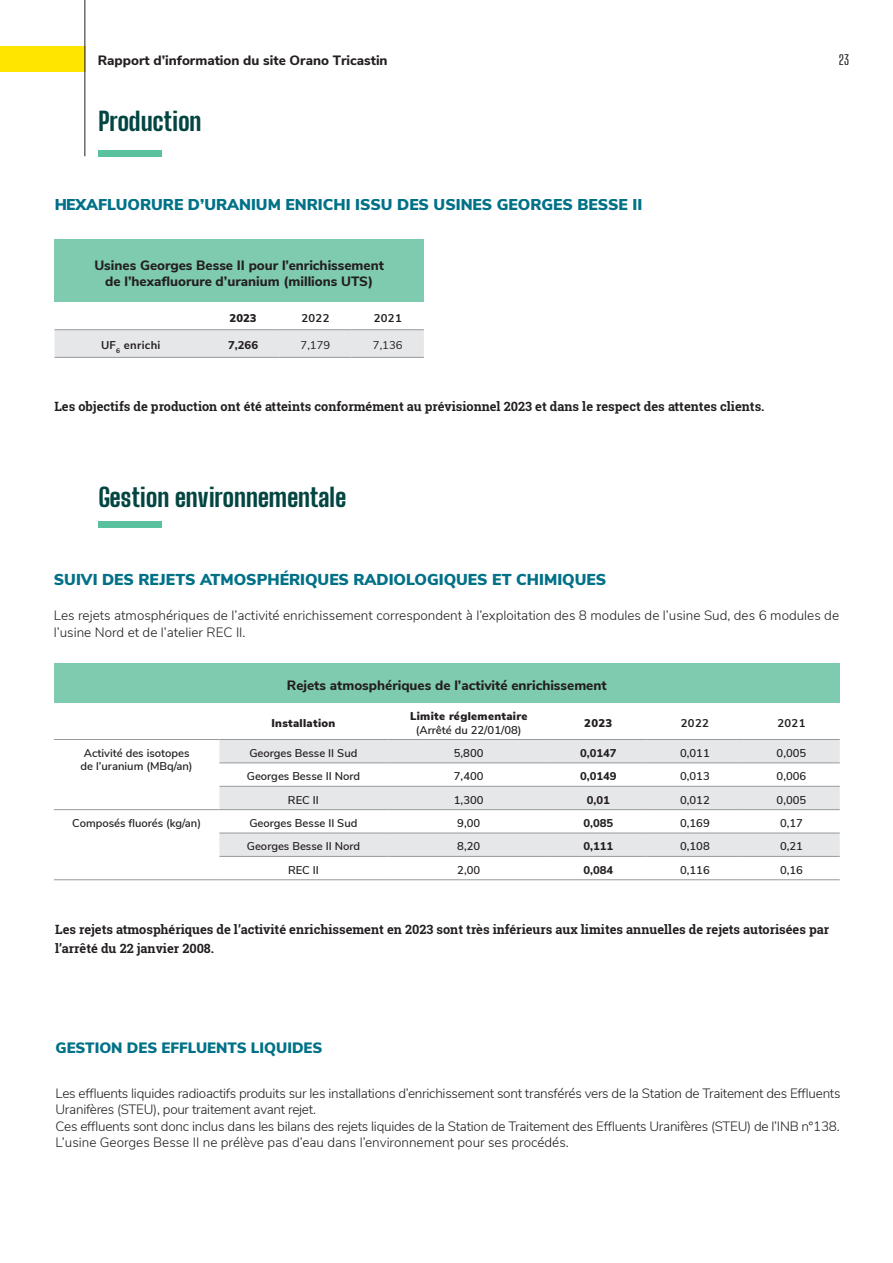
<style>
.page{position:relative;width:893px;height:1263px;background:#fff}
.page>*{position:absolute;margin:0;border:0;box-sizing:border-box;transform-origin:0 0}
.t1{font:800 25.5px "Big Shoulders Display";letter-spacing:-.01em;color:#024541}
.t2{font:900 15.75px "Nunito Sans";color:#007187}
.t3{font:900 15px "Nunito Sans";color:#007187}
.t4{font:300 13.5px/16.2px "Nunito Sans";letter-spacing:-.02em;color:#231f20}
.t5{font:800 13.5px/16.2px "Nunito Sans";color:#231f20;text-align:center}
.t6{font:300 13.5px/16.5px "Nunito Sans";color:#231f20}
.t7{font:500 13.5px "Big Shoulders Display";color:#231f20}
.t8{font:700 12.75px/18.8px "Roboto Slab";color:#231f20}
.t9{font:600 11.25px/13.5px "Nunito Sans";color:#231f20}
.t10{font:900 11.25px "Nunito Sans";letter-spacing:.03em;color:#231f20}
.t11{font:800 11.25px "Nunito Sans";color:#231f20}
.t12{font:700 11.25px "Nunito Sans";letter-spacing:.03em;color:#231f20}
.t13{font:11.25px "Nunito Sans";color:#231f20}
</style>
<div class="page">
<div style="left:0;top:47px;width:85px;height:25px;background:#ffe601"></div>
<hr style="left:85px;top:0;width:1px;height:156px;background:#231f20">
<div style="left:99px;top:150px;width:63px;height:6px;background:#5ac19e"></div>
<div style="left:99px;top:522px;width:63px;height:6px;background:#5ac19e"></div>
<div style="left:55px;top:239px;width:369px;height:63px;background:#7fcbb0"></div>
<svg style="left:55px;top:330px;width:369px;height:27px"></svg>
<hr style="left:55px;top:329px;width:152px;height:1px;background:#96999c">
<hr style="left:207px;top:329px;width:72px;height:1px;background:#96999c">
<hr style="left:279px;top:329px;width:73px;height:1px;background:#96999c">
<hr style="left:352px;top:329px;width:72px;height:1px;background:#96999c">
<hr style="left:55px;top:357px;width:152px;height:1px;background:#96999c">
<hr style="left:207px;top:357px;width:72px;height:1px;background:#96999c">
<hr style="left:279px;top:357px;width:73px;height:1px;background:#96999c">
<hr style="left:352px;top:357px;width:72px;height:1px;background:#96999c">
<div style="left:54px;top:663px;width:786px;height:40px;background:#7fcbb0"></div>
<svg style="left:219px;top:740px;width:621px;height:116px;fill:#e6e7e9"></svg>
<hr style="left:54px;top:739px;width:165px;height:1px;background:#96999c">
<hr style="left:219px;top:739px;width:168px;height:1px;background:#96999c">
<hr style="left:387px;top:739px;width:163px;height:1px;background:#96999c">
<hr style="left:550px;top:739px;width:97px;height:1px;background:#96999c">
<hr style="left:647px;top:739px;width:96px;height:1px;background:#96999c">
<hr style="left:743px;top:739px;width:97px;height:1px;background:#96999c">
<hr style="left:219px;top:762px;width:168px;height:1px;background:#96999c">
<hr style="left:387px;top:762px;width:163px;height:1px;background:#96999c">
<hr style="left:550px;top:762px;width:97px;height:1px;background:#96999c">
<hr style="left:647px;top:762px;width:96px;height:1px;background:#96999c">
<hr style="left:743px;top:762px;width:97px;height:1px;background:#96999c">
<hr style="left:219px;top:786px;width:168px;height:1px;background:#96999c">
<hr style="left:387px;top:786px;width:163px;height:1px;background:#96999c">
<hr style="left:550px;top:786px;width:97px;height:1px;background:#96999c">
<hr style="left:647px;top:786px;width:96px;height:1px;background:#96999c">
<hr style="left:743px;top:786px;width:97px;height:1px;background:#96999c">
<hr style="left:54px;top:809px;width:165px;height:1px;background:#96999c">
<hr style="left:54px;top:879px;width:165px;height:1px;background:#96999c">
<hr style="left:219px;top:809px;width:168px;height:1px;background:#96999c">
<hr style="left:387px;top:809px;width:163px;height:1px;background:#96999c">
<hr style="left:550px;top:809px;width:97px;height:1px;background:#96999c">
<hr style="left:647px;top:809px;width:96px;height:1px;background:#96999c">
<hr style="left:743px;top:809px;width:97px;height:1px;background:#96999c">
<hr style="left:219px;top:833px;width:168px;height:1px;background:#96999c">
<hr style="left:387px;top:833px;width:163px;height:1px;background:#96999c">
<hr style="left:550px;top:833px;width:97px;height:1px;background:#96999c">
<hr style="left:647px;top:833px;width:96px;height:1px;background:#96999c">
<hr style="left:743px;top:833px;width:97px;height:1px;background:#96999c">
<hr style="left:219px;top:856px;width:168px;height:1px;background:#96999c">
<hr style="left:387px;top:856px;width:163px;height:1px;background:#96999c">
<hr style="left:550px;top:856px;width:97px;height:1px;background:#96999c">
<hr style="left:647px;top:856px;width:96px;height:1px;background:#96999c">
<hr style="left:743px;top:856px;width:97px;height:1px;background:#96999c">
<hr style="left:219px;top:879px;width:168px;height:1px;background:#96999c">
<hr style="left:387px;top:879px;width:163px;height:1px;background:#96999c">
<hr style="left:550px;top:879px;width:97px;height:1px;background:#96999c">
<hr style="left:647px;top:879px;width:96px;height:1px;background:#96999c">
<hr style="left:743px;top:879px;width:97px;height:1px;background:#96999c">
<p class="t5" style="left:98px;top:51px;width:291px">Rapport d’information du site Orano Tricastin</p>
<p class="t7" style="left:839px;top:51px;width:12px">23</p>
<h1 class="t1" style="left:99px;top:103px;width:105px">Production</h1>
<p class="t2" style="left:54px;top:193px;width:590px">HEXAFLUORURE D’URANIUM ENRICHI ISSU DES USINES GEORGES BESSE II</p>
<p class="t5" style="left:94px;top:256px;width:291px">Usines Georges Besse II pour l’enrichissement de l’hexafluorure d’uranium (millions UTS)</p>
<p class="t10" style="left:230px;top:309px;width:29px">2023</p>
<p class="t12" style="left:301px;top:309px;width:30px">2022</p>
<p class="t12" style="left:374px;top:309px;width:30px">2021</p>
<p class="t12" style="left:101px;top:337px;width:61px">UF<sub>6</sub> enrichi</p>
<p class="t11" style="left:228px;top:337px;width:31px">7,266</p>
<p class="t13" style="left:301px;top:337px;width:31px">7,179</p>
<p class="t13" style="left:373px;top:337px;width:31px">7,136</p>
<p class="t8" style="left:55px;top:396px;width:711px">Les objectifs de production ont été atteints conformément au prévisionnel 2023 et dans le respect des attentes clients.</p>
<h1 class="t1" style="left:99px;top:479px;width:249px">Gestion environnementale</h1>
<p class="t2" style="left:54px;top:568px;width:554px">SUIVI DES REJETS ATMOSPHÉRIQUES RADIOLOGIQUES ET CHIMIQUES</p>
<p class="t6" style="left:54px;top:606px;width:787px">Les rejets atmosphériques de l’activité enrichissement correspondent à l’exploitation des 8 modules de l’usine Sud, des 6 modules de l’usine Nord et de l’atelier REC II.</p>
<p class="t5" style="left:287px;top:676px;width:321px">Rejets atmosphériques de l’activité enrichissement</p>
<p class="t10" style="left:271px;top:714px;width:66px">Installation</p>
<p class="t10" style="left:410px;top:708px;width:119px">Limite réglementaire</p>
<p class="t9" style="left:416px;top:722px;width:107px">(Arrêté du 22/01/08)</p>
<p class="t10" style="left:584px;top:714px;width:30px">2023</p>
<p class="t12" style="left:681px;top:715px;width:30px">2022</p>
<p class="t12" style="left:777px;top:715px;width:30px">2021</p>
<p class="t9" style="left:81px;top:745px;width:114px">Activité des isotopes de l’uranium (MBq/an)</p>
<p class="t9" style="left:249px;top:745px;width:109px">Georges Besse II Sud</p>
<p class="t9" style="left:454px;top:745px;width:31px">5,800</p>
<p class="t11" style="left:580px;top:745px;width:38px">0,0147</p>
<p class="t9" style="left:680px;top:745px;width:31px">0,011</p>
<p class="t9" style="left:777px;top:745px;width:31px">0,005</p>
<p class="t9" style="left:247px;top:769px;width:115px">Georges Besse II Nord</p>
<p class="t9" style="left:454px;top:769px;width:31px">7,400</p>
<p class="t11" style="left:580px;top:768px;width:38px">0,0149</p>
<p class="t9" style="left:680px;top:769px;width:31px">0,013</p>
<p class="t9" style="left:777px;top:769px;width:31px">0,006</p>
<p class="t9" style="left:288px;top:792px;width:32px">REC II</p>
<p class="t9" style="left:454px;top:792px;width:31px">1,300</p>
<p class="t11" style="left:587px;top:791px;width:25px">0,01</p>
<p class="t9" style="left:680px;top:792px;width:31px">0,012</p>
<p class="t9" style="left:777px;top:792px;width:31px">0,005</p>
<p class="t9" style="left:72px;top:816px;width:131px">Composés fluorés (kg/an)</p>
<p class="t9" style="left:249px;top:816px;width:109px">Georges Besse II Sud</p>
<p class="t9" style="left:457px;top:816px;width:24px">9,00</p>
<p class="t11" style="left:583px;top:815px;width:31px">0,085</p>
<p class="t9" style="left:680px;top:816px;width:31px">0,169</p>
<p class="t9" style="left:780px;top:816px;width:24px">0,17</p>
<p class="t9" style="left:247px;top:839px;width:115px">Georges Besse II Nord</p>
<p class="t9" style="left:457px;top:839px;width:24px">8,20</p>
<p class="t11" style="left:583px;top:838px;width:31px">0,111</p>
<p class="t9" style="left:680px;top:839px;width:31px">0,108</p>
<p class="t9" style="left:780px;top:839px;width:24px">0,21</p>
<p class="t9" style="left:288px;top:862px;width:32px">REC II</p>
<p class="t9" style="left:457px;top:862px;width:24px">2,00</p>
<p class="t11" style="left:583px;top:862px;width:31px">0,084</p>
<p class="t9" style="left:680px;top:862px;width:31px">0,116</p>
<p class="t9" style="left:780px;top:862px;width:24px">0,16</p>
<p class="t8" style="left:55px;top:920px;width:775px">Les rejets atmosphériques de l’activité enrichissement en 2023 sont très inférieurs aux limites annuelles de rejets autorisées par l’arrêté du 22 janvier 2008.</p>
<p class="t3" style="left:56px;top:1036px;width:268px">GESTION DES EFFLUENTS LIQUIDES</p>
<p class="t4" style="left:56px;top:1084px;width:786px">Les effluents liquides radioactifs produits sur les installations d’enrichissement sont transférés vers de la Station de Traitement des Effluents Uranifères (STEU), pour traitement avant rejet.<br>Ces effluents sont donc inclus dans les bilans des rejets liquides de la Station de Traitement des Effluents Uranifères (STEU) de l’INB n°138.<br>L’usine Georges Besse II ne prélève pas d’eau dans l’environnement pour ses procédés.</p>
</div>
